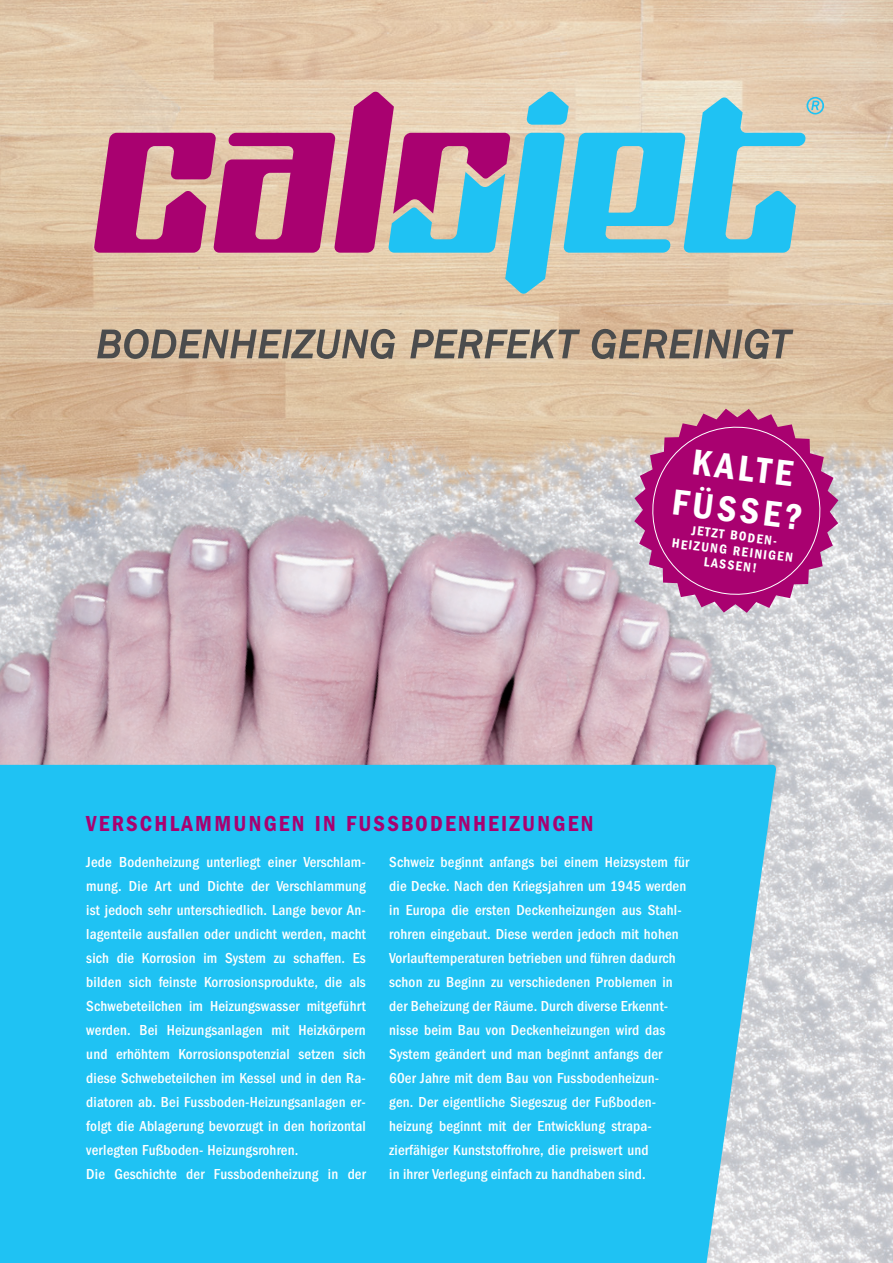
<style>
.page{position:relative;width:893px;height:1263px;background:#fff}
.page>*{position:absolute;margin:0;border:0;box-sizing:border-box;transform-origin:0 0}
.t1{font:600 condensed 37.5px/41.8px "Franklin Gothic";color:#fff}
.t2{font:600 condensed 22.5px "Franklin Gothic";letter-spacing:.1em;color:#a90170}
.t3{font:500 condensed 15px/24px "Franklin Gothic";letter-spacing:.01em;color:#fff}
.t4{font:600 condensed 13.5px "Franklin Gothic";color:#fff}
</style>
<div class="page">
<img style="left:777px;top:424px;width:116px;height:839px">
<svg style="left:94px;top:91px;width:730px;height:200px"></svg>
<img style="left:0;top:291px;width:891px;height:759px">
<div style="left:0;top:765px;width:777px;height:498px;background:#1fc2f3"></div>
<svg style="left:634px;top:409px;width:204px;height:204px"></svg>
<h1 class="t1" style="left:680px;top:440px;width:118px;text-indent:15px;rotate:7deg">KAL TE<br>FÜSSE</h1>
<p class="t4" style="left:692px;top:523px;width:48px;rotate:7deg">JETZT BODEN</p>
<p class="t4" style="left:673px;top:535px;width:9px;rotate:7deg">HEIZUNG</p>
<p class="t4" style="left:734px;top:543px;width:9px;rotate:7deg">REINIGEN</p>
<p class="t4" style="left:705px;top:554px;width:9px;rotate:7deg">LASSEN</p>
<h2 class="t2" style="left:86px;top:811px;width:509px">VERSCHLAMMUNGEN IN FUSSBODENHEIZUNGEN</h2>
<p class="t3" style="left:86px;top:850px;width:281px">Jede Bodenheizung unterliegt einer Verschlam&shy;mung. Die Art und Dichte der Verschlammung ist jedoch sehr unterschiedlich. Lange bevor An&shy;lagenteile ausfallen oder undicht werden, macht sich die Korrosion im System zu schaffen. Es bilden sich feinste Korrosionsprodukte, die als Schwebeteilchen im Heizungswasser mitgeführt werden. Bei Heizungsanlagen mit Heizkörpern und erhöhtem Korrosionspotenzial setzen sich diese Schwebeteilchen im Kessel und in den Ra&shy;diatoren ab. Bei Fussboden-Heizungsanlagen er&shy;folgt die Ablagerung bevorzugt in den horizontal verlegten Fußboden- Heizungsrohren.<br>Die Geschichte der Fussbodenheizung in der</p>
<p class="t3" style="left:389px;top:850px;width:302px">Schweiz beginnt anfangs bei einem Heizsystem für die Decke. Nach den Kriegsjahren um 1945 werden in Europa die ersten Deckenheizungen aus Stahl&shy;rohren eingebaut. Diese werden jedoch mit hohen Vorlauftemperaturen betrieben und führen dadurch schon zu Beginn zu verschiedenen Problemen in der Beheizung der Räume. Durch diverse Erkennt&shy;nisse beim Bau von Deckenheizungen wird das System geändert und man beginnt anfangs der 60er Jahre mit dem Bau von Fussbodenheizun-<br>gen. Der eigentliche Siegeszug der Fußboden&shy;heizung beginnt mit der Entwicklung strapa&shy;zierfähiger Kunststoffrohre, die preiswert und<br>in ihrer Verlegung einfach zu handhaben sind.</p>
</div>
